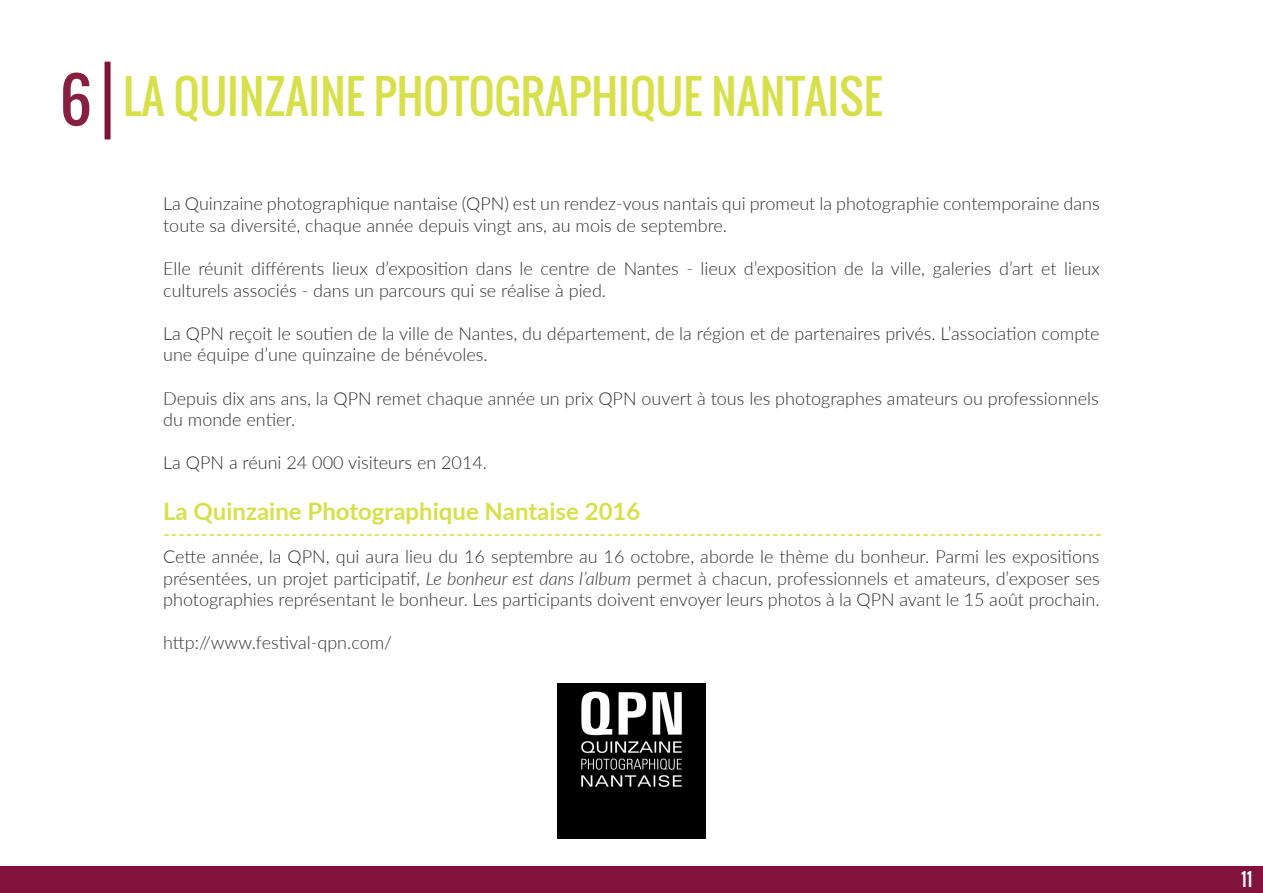
<style>
.page{position:relative;width:1263px;height:893px;background:#fff}
.page>*{position:absolute;margin:0;border:0;box-sizing:border-box;transform-origin:0 0}
.t1{font:60px "Oswald";color:#871f41}
.t2{font:45px "Oswald";color:#d7e04a}
.t3{font:700 24px "Lato";color:#d7e04a}
.t4{font:300 18px/21.6px "Lato";color:#312f30}
.t5{font:18px "Oswald";color:#fff}
.s1{font-style:italic}
</style>
<div class="page">
<div style="left:0;top:866px;width:1263px;height:27px;background:#81133b"></div>
<div style="left:105px;top:62px;width:6px;height:77px;background:#81133b"></div>
<img style="left:557px;top:684px;width:148px;height:155px">
<svg style="left:164px;top:534px;width:937px;height:2px"></svg>
<p class="t1" style="left:60px;top:55px;width:33px">6</p>
<p class="t2" style="left:123px;top:63px;width:761px">LA QUINZAINE PHOTOGRAPHIQUE NANTAISE</p>
<p class="t4" style="left:163px;top:192px;width:938px">La Quinzaine photographique nantaise (QPN) est un rendez-vous nantais qui promeut la photographie contemporaine dans toute sa diversité, chaque année depuis vingt ans, au mois de septembre.</p>
<p class="t4" style="left:163px;top:257px;width:938px">Elle réunit différents lieux d’exposition dans le centre de Nantes - lieux d’exposition de la ville, galeries d’art et lieux</p>
<p class="t4" style="left:163px;top:279px;width:444px">culturels associés - dans un parcours qui se réalise à pied.</p>
<p class="t4" style="left:163px;top:322px;width:938px">La QPN reçoit le soutien de la ville de Nantes, du département, de la région et de partenaires privés. L’association compte une équipe d’une quinzaine de bénévoles.</p>
<p class="t4" style="left:163px;top:387px;width:937px">Depuis dix ans ans, la QPN remet chaque année un prix QPN ouvert à tous les photographes amateurs ou professionnels</p>
<p class="t4" style="left:163px;top:408px;width:134px">du monde entier.</p>
<p class="t4" style="left:163px;top:451px;width:325px">La QPN a réuni 24 000 visiteurs en 2014.</p>
<p class="t3" style="left:163px;top:493px;width:479px">La Quinzaine Photographique Nantaise 2016</p>
<p class="t4" style="left:163px;top:545px;width:938px;text-align:justify">Cette année, la QPN, qui aura lieu du 16 septembre au 16 octobre, aborde le thème du bonheur. Parmi les expositions présentées, un projet participatif, <span class="s1">Le bonheur est dans l’album</span> permet à chacun, professionnels et amateurs, d’exposer ses photographies représentant le bonheur. Les participants doivent envoyer leurs photos à la QPN avant le 15 août prochain.</p>
<p class="t4" style="left:163px;top:631px;width:230px">http://www.festival-qpn.com/</p>
<p class="t5" style="left:1241px;top:865px;width:13px">11</p>
</div>
